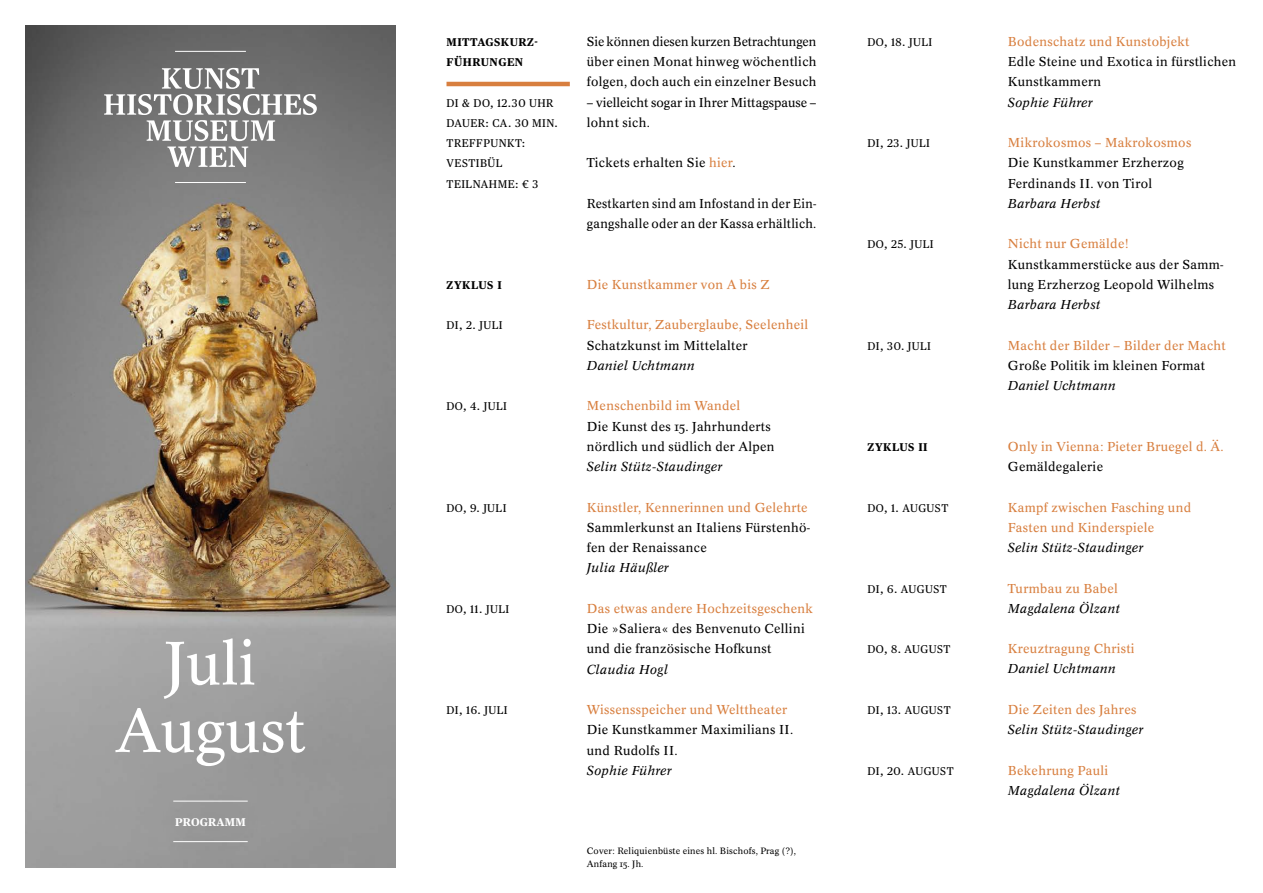
<style>
.page{position:relative;width:1263px;height:893px;background:#fff}
.page>*{position:absolute;margin:0;border:0;box-sizing:border-box;transform-origin:0 0}
.t1{font:60px/67.5px "Concorde BQ";color:#fff;text-align:center}
.t2{font:12.75px/20.2px "Concorde BQ";letter-spacing:.025em;color:#000}
.t3{font:12.75px/20.2px "Concorde BQ";letter-spacing:.025em;color:#d87f3f}
.t4{font:italic 12.75px "Concorde BQ";letter-spacing:.025em;color:#000}
.t5{font:12.75px/20.2px "Concorde BQ";color:#000}
.t6{font:11.25px/20.2px "Publico Text";letter-spacing:.04em;color:#000}
.t7{font:700 11.25px/20.2px "Publico Text";letter-spacing:.04em;color:#000}
.t8{font:700 11.25px "Publico Text";letter-spacing:.015em;color:#fff}
.t9{font:9px/13.5px "Concorde BQ";letter-spacing:.02em;color:#000}
.s1{color:#d87f3f}
</style>
<div class="page">
<img style="left:26px;top:26px;width:369px;height:841px">
<svg style="left:104px;top:68px;width:213px;height:99px;background:#909090"></svg>
<hr style="left:175px;top:182px;width:71px;height:1px;background:#fff">
<hr style="left:175px;top:51px;width:71px;height:1px;background:#fff">
<hr style="left:446px;top:82px;width:124px;height:4px;background:#d87f3f">
<div style="left:146px;top:785px;width:129px;height:74px;background:#979797"></div>
<hr style="left:173px;top:841px;width:75px;height:1px;background:#fff">
<hr style="left:173px;top:801px;width:75px;height:1px;background:#fff">
<h1 class="t1" style="left:115px;top:630px;width:191px">Juli<br>August</h1>
<p class="t8" style="left:175px;top:813px;width:72px">PROGRAMM</p>
<p class="t7" style="left:447px;top:31px;width:93px">MITTAGSKURZ-<br>FÜHRUNGEN</p>
<p class="t6" style="left:447px;top:92px;width:113px">DI &amp; DO, 12.30 UHR<br>DAUER: CA. 30 MIN.<br>TREFFPUNKT:<br>VESTIBÜL<br>TEILNAHME: € 3</p>
<p class="t7" style="left:447px;top:274px;width:57px">ZYKLUS I</p>
<p class="t6" style="left:447px;top:315px;width:57px">DI, 2. JULI</p>
<p class="t6" style="left:447px;top:396px;width:62px">DO, 4. JULI</p>
<p class="t6" style="left:447px;top:497px;width:61px">DO, 9. JULI</p>
<p class="t6" style="left:447px;top:598px;width:64px">DO, 11. JULI</p>
<p class="t6" style="left:447px;top:699px;width:62px">DI, 16. JULI</p>
<p class="t2" style="left:587px;top:31px;width:231px;text-align:justify">Sie können diesen kurzen Betrachtungen über einen Monat hinweg wöchentlich folgen, doch auch ein einzelner Besuch</p>
<p class="t5" style="left:587px;top:92px;width:231px">– vielleicht sogar in Ihrer Mittagspause – lohnt sich.</p>
<p class="t2" style="left:587px;top:153px;width:150px">Tickets erhalten Sie <span class="s1">hier</span>.</p>
<p class="t2" style="left:587px;top:193px;width:231px">Restkarten sind am Infostand in der Ein&shy;gangshalle oder an der Kassa erhältlich.</p>
<p class="t3" style="left:587px;top:274px;width:184px">Die Kunstkammer von A bis Z</p>
<p class="t3" style="left:587px;top:315px;width:223px">Festkultur, Zauberglaube, Seelenheil</p>
<p class="t2" style="left:587px;top:335px;width:162px">Schatzkunst im Mittelalter</p>
<p class="t4" style="left:587px;top:358px;width:110px">Daniel Uchtmann</p>
<p class="t3" style="left:587px;top:396px;width:155px">Menschenbild im Wandel</p>
<p class="t2" style="left:587px;top:416px;width:189px">Die Kunst des 15. Jahrhunderts nördlich und südlich der Alpen</p>
<p class="t4" style="left:587px;top:459px;width:137px">Selin Stütz-Staudinger</p>
<p class="t3" style="left:587px;top:497px;width:222px">Künstler, Kennerinnen und Gelehrte</p>
<p class="t2" style="left:587px;top:517px;width:225px">Sammlerkunst an Italiens Fürstenhö&shy;fen der Renaissance</p>
<p class="t4" style="left:587px;top:560px;width:83px">Julia Häußler</p>
<p class="t3" style="left:587px;top:598px;width:228px">Das etwas andere Hochzeitsgeschenk</p>
<p class="t2" style="left:587px;top:619px;width:219px">Die »Saliera« des Benvenuto Cellini und die französische Hofkunst</p>
<p class="t4" style="left:587px;top:661px;width:83px">Claudia Hogl</p>
<p class="t3" style="left:587px;top:700px;width:202px">Wissensspeicher und Welttheater</p>
<p class="t2" style="left:587px;top:720px;width:208px">Die Kunstkammer Maximilians II. und Rudolfs II.</p>
<p class="t4" style="left:587px;top:763px;width:86px">Sophie Führer</p>
<p class="t9" style="left:587px;top:844px;width:211px">Cover: Reliquienbüste eines hl. Bischofs, Prag (?),<br>Anfang 15. Jh.</p>
<p class="t6" style="left:867px;top:31px;width:66px">DO, 18. JULI</p>
<p class="t6" style="left:867px;top:132px;width:64px">DI, 23. JULI</p>
<p class="t6" style="left:867px;top:234px;width:67px">DO, 25. JULI</p>
<p class="t6" style="left:867px;top:335px;width:65px">DI, 30. JULI</p>
<p class="t7" style="left:867px;top:436px;width:61px">ZYKLUS II</p>
<p class="t6" style="left:867px;top:497px;width:82px">DO, 1. AUGUST</p>
<p class="t6" style="left:867px;top:578px;width:81px">DI, 6. AUGUST</p>
<p class="t6" style="left:867px;top:639px;width:84px">DO, 8. AUGUST</p>
<p class="t6" style="left:867px;top:699px;width:85px">DI, 13. AUGUST</p>
<p class="t6" style="left:867px;top:760px;width:88px">DI, 20. AUGUST</p>
<p class="t3" style="left:1008px;top:31px;width:183px">Bodenschatz und Kunstobjekt</p>
<p class="t2" style="left:1008px;top:52px;width:230px">Edle Steine und Exotica in fürstlichen<br>Kunstkammern</p>
<p class="t4" style="left:1008px;top:94px;width:86px">Sophie Führer</p>
<p class="t3" style="left:1008px;top:133px;width:185px">Mikrokosmos – Makrokosmos</p>
<p class="t2" style="left:1008px;top:153px;width:177px">Die Kunstkammer Erzherzog<br>Ferdinands II. von Tirol</p>
<p class="t4" style="left:1008px;top:196px;width:94px">Barbara Herbst</p>
<p class="t3" style="left:1008px;top:234px;width:122px">Nicht nur Gemälde!</p>
<p class="t2" style="left:1008px;top:254px;width:217px">Kunstkammerstücke aus der Samm&shy;lung Erzherzog Leopold Wilhelms</p>
<p class="t4" style="left:1008px;top:297px;width:94px">Barbara Herbst</p>
<p class="t3" style="left:1008px;top:335px;width:219px">Macht der Bilder – Bilder der Macht</p>
<p class="t2" style="left:1008px;top:355px;width:199px">Große Politik im kleinen Format</p>
<p class="t4" style="left:1008px;top:378px;width:110px">Daniel Uchtmann</p>
<p class="t3" style="left:1008px;top:436px;width:217px">Only in Vienna: Pieter Bruegel d. Ä.</p>
<p class="t2" style="left:1008px;top:457px;width:97px">Gemäldegalerie</p>
<p class="t3" style="left:1008px;top:497px;width:185px">Kampf zwischen Fasching und<br>Fasten und Kinderspiele</p>
<p class="t4" style="left:1008px;top:540px;width:137px">Selin Stütz-Staudinger</p>
<p class="t3" style="left:1008px;top:578px;width:111px">Turmbau zu Babel</p>
<p class="t4" style="left:1008px;top:601px;width:114px">Magdalena Ölzant</p>
<p class="t3" style="left:1008px;top:639px;width:128px">Kreuztragung Christi</p>
<p class="t4" style="left:1008px;top:661px;width:110px">Daniel Uchtmann</p>
<p class="t3" style="left:1008px;top:700px;width:130px">Die Zeiten des Jahres</p>
<p class="t4" style="left:1008px;top:722px;width:137px">Selin Stütz-Staudinger</p>
<p class="t3" style="left:1008px;top:760px;width:102px">Bekehrung Pauli</p>
<p class="t4" style="left:1008px;top:783px;width:114px">Magdalena Ölzant</p>
</div>
